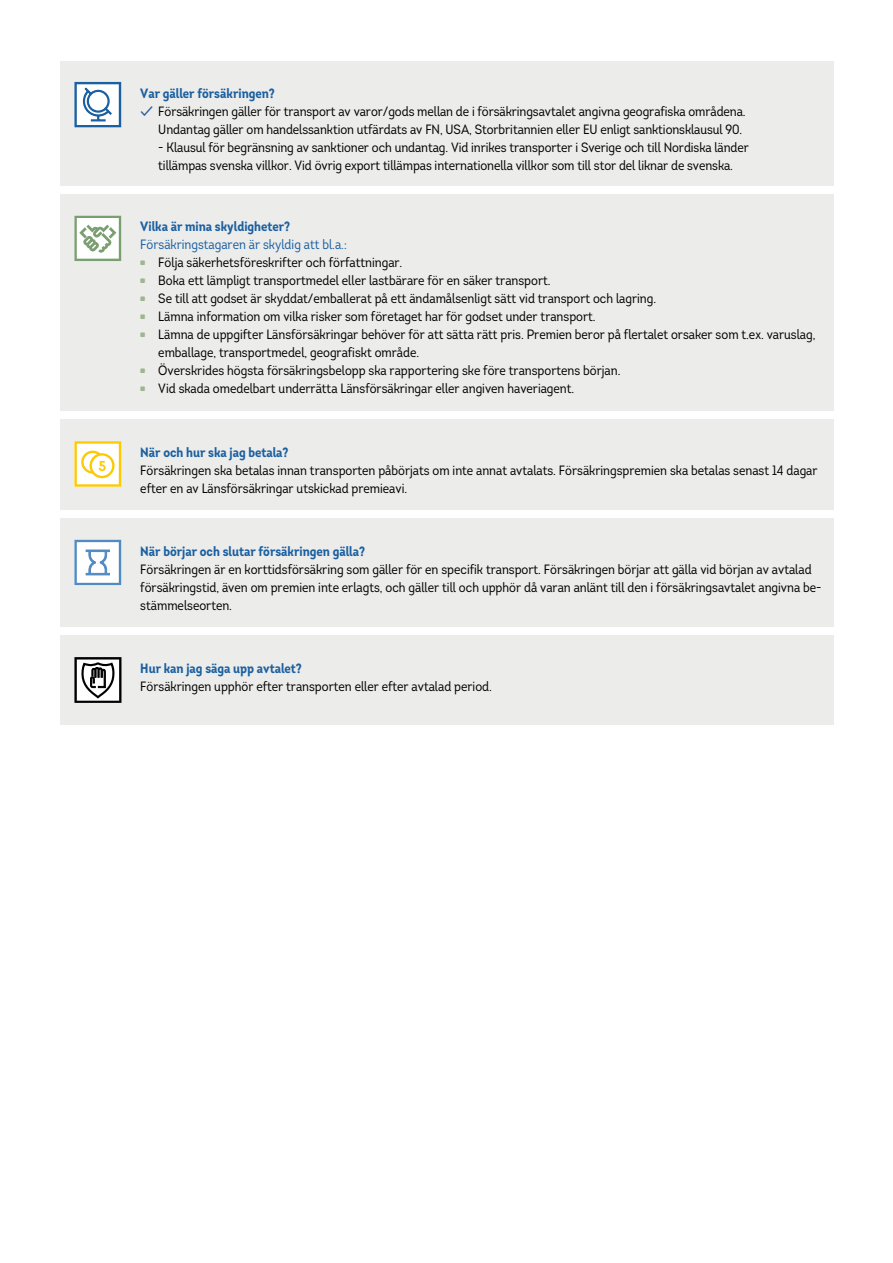
<style>
.page{position:relative;width:893px;height:1263px;background:#fff}
.page>*{position:absolute;margin:0;border:0;box-sizing:border-box;transform-origin:0 0}
.t1{font:13.5px/18px "Intro Cond UDP";color:#000}
.t2{font:700 13.5px "Intro Cond UDP";color:#1b60a0}
.t3{font:13.5px "Intro Cond UDP";color:#1b60a0}
.s1{color:#2d5999}
.s2{font-family:"LF Rubrik 2";font-size:15px;color:#9cb790}
</style>
<div class="page">
<div style="left:60px;top:61px;width:773px;height:125px;background:#ececeb"></div>
<div style="left:60px;top:195px;width:773px;height:216px;background:#ececeb"></div>
<div style="left:60px;top:420px;width:773px;height:90px;background:#ececeb"></div>
<div style="left:60px;top:519px;width:773px;height:108px;background:#ececeb"></div>
<div style="left:60px;top:636px;width:773px;height:89px;background:#ececeb"></div>
<svg style="left:74px;top:540px;width:47px;height:45px;background:#cadbec"></svg>
<svg style="left:74px;top:441px;width:47px;height:46px;background:#feedac"></svg>
<svg style="left:74px;top:657px;width:48px;height:46px;background:#9d9d9d"></svg>
<svg style="left:74px;top:216px;width:47px;height:45px;background:#cddbca"></svg>
<svg style="left:74px;top:82px;width:47px;height:45px;background:#b3cadf"></svg>
<p class="t2" style="left:140px;top:84px;width:136px">Var gäller försäkringen?</p>
<p class="t1" style="left:140px;top:102px;width:607px;text-align:right"><span class="s1">✓</span> Försäkringen gäller för transport av varor/gods mellan de i försäkringsavtalet angivna geografiska områdena.<br>Undantag gäller om handelssanktion utfärdats av FN, USA, Storbritannien eller EU enligt sanktionsklausul 90.</p>
<p class="t1" style="left:158px;top:138px;width:592px">- Klausul för begränsning av sanktioner och undantag. Vid inrikes transporter i Sverige och till Nordiska länder tillämpas svenska villkor. Vid övrig export tillämpas internationella villkor som till stor del liknar de svenska.</p>
<p class="t2" style="left:140px;top:218px;width:151px">Vilka är mina skyldigheter?</p>
<p class="t3" style="left:140px;top:236px;width:208px">Försäkringstagaren är skyldig att bl.a.:</p>
<p class="t1" style="left:140px;top:254px;width:264px"><span class="s2">•</span> Följa säkerhetsföreskrifter och författningar.</p>
<p class="t1" style="left:140px;top:272px;width:412px"><span class="s2">•</span> Boka ett lämpligt transportmedel eller lastbärare för en säker transport.</p>
<p class="t1" style="left:140px;top:290px;width:517px"><span class="s2">•</span> Se till att godset är skyddat/emballerat på ett ändamålsenligt sätt vid transport och lagring.</p>
<p class="t1" style="left:140px;top:308px;width:457px"><span class="s2">•</span> Lämna information om vilka risker som företaget har för godset under transport.</p>
<p class="t1" style="left:158px;top:326px;width:659px;text-indent:-18px"><span class="s2">•</span> Lämna de uppgifter Länsförsäkringar behöver för att sätta rätt pris. Premien beror på flertalet orsaker som t.ex. varuslag, emballage, transportmedel, geografiskt område.</p>
<p class="t1" style="left:140px;top:362px;width:482px"><span class="s2">•</span> Överskrides högsta försäkringsbelopp ska rapportering ske före transportens början.</p>
<p class="t1" style="left:140px;top:380px;width:435px"><span class="s2">•</span> Vid skada omedelbart underrätta Länsförsäkringar eller angiven haveriagent.</p>
<p class="t2" style="left:140px;top:444px;width:150px">När och hur ska jag betala?</p>
<p class="t1" style="left:140px;top:461px;width:679px">Försäkringen ska betalas innan transporten påbörjats om inte annat avtalats. Försäkringspremien ska betalas senast 14 dagar efter en av Länsförsäkringar utskickad premieavi.</p>
<p class="t2" style="left:140px;top:542px;width:226px">När börjar och slutar försäkringen gälla?</p>
<p class="t1" style="left:140px;top:560px;width:683px">Försäkringen är en korttidsförsäkring som gäller för en specifik transport. Försäkringen börjar att gälla vid början av avtalad försäkringstid, även om premien inte erlagts, och gäller till och upphör då varan anlänt till den i försäkringsavtalet angivna be&shy;stämmelseorten.</p>
<p class="t2" style="left:140px;top:660px;width:163px">Hur kan jag säga upp avtalet?</p>
<p class="t1" style="left:140px;top:677px;width:353px">Försäkringen upphör efter transporten eller efter avtalad period.</p>
</div>
